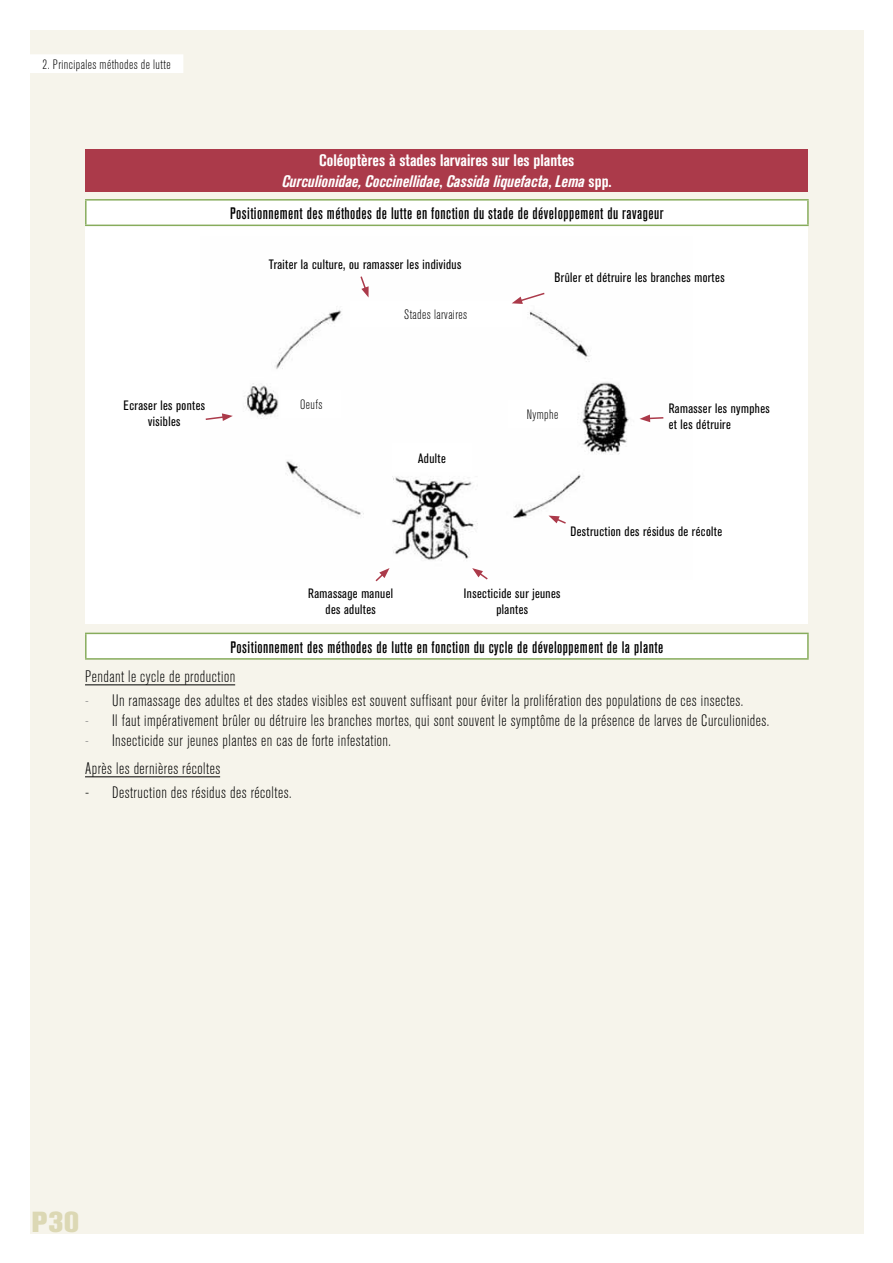
<style>
.page{position:relative;width:893px;height:1263px;background:#fff}
.page>*{position:absolute;margin:0;border:0;box-sizing:border-box;transform-origin:0 0}
.t1{font:800 28.8px "Akzidenz Grotesk BQ";color:#dcd8b4}
.t2{font:300 condensed 16.5px/28.3px "Akzidenz Grotesk BQ";letter-spacing:.03em;color:#000}
.t3{font:500 condensed 16.5px/32.1px "Akzidenz Grotesk BQ";letter-spacing:.03em;color:#000;text-align:center}
.t4{font:16.5px "Akzidenz Grotesk BQ Bd Cnd Alt";color:#fff}
.t5{font:condensed 13.5px/16.2px "Akzidenz Grotesk BQ";letter-spacing:.03em;color:#000;text-align:center}
.t6{font:300 condensed 13.5px "Akzidenz Grotesk BQ";letter-spacing:.03em;color:#000}
.s1{font-weight:700;font-style:italic;color:#fff}
.s2{font-family:"Akzidenz Grotesk BQ Bd Cnd Alt";font-weight:400;font-stretch:normal;color:#fff}
.s3{font-size:15px;color:#808080}
</style>
<div class="page">
<div style="left:30px;top:30px;width:833px;height:1203px;background:#f6f4eb"></div>
<div style="left:30px;top:54px;width:153px;height:19px;background:#fff"></div>
<div style="left:85px;top:215px;width:723px;height:409px;background:#fff"></div>
<hr style="left:85px;top:684px;width:150px;height:1px;background:#000">
<hr style="left:85px;top:776px;width:135px;height:1px;background:#000">
<div style="left:86px;top:149px;width:722px;height:42px;background:#ab3a4a"></div>
<div style="left:86px;top:200px;width:722px;height:25px;background:#fff"></div>
<hr style="left:85px;top:201px;width:2px;height:24px;background:#87ac5c">
<hr style="left:85px;top:199px;width:724px;height:2px;background:#87ac5c">
<hr style="left:85px;top:225px;width:724px;height:1px;background:#87ac5c">
<hr style="left:807px;top:201px;width:2px;height:24px;background:#87ac5c">
<img style="left:244px;top:297px;width:407px;height:264px">
<div style="left:86px;top:633px;width:722px;height:26px;background:#fff"></div>
<hr style="left:85px;top:634px;width:2px;height:24px;background:#87ac5c">
<hr style="left:85px;top:633px;width:724px;height:1px;background:#87ac5c">
<hr style="left:85px;top:658px;width:724px;height:2px;background:#87ac5c">
<hr style="left:807px;top:634px;width:2px;height:24px;background:#87ac5c">
<svg style="left:205px;top:413px;width:28px;height:8px"></svg>
<svg style="left:360px;top:276px;width:9px;height:21px"></svg>
<svg style="left:639px;top:415px;width:25px;height:7px"></svg>
<svg style="left:549px;top:516px;width:18px;height:9px"></svg>
<svg style="left:472px;top:568px;width:16px;height:12px"></svg>
<svg style="left:375px;top:568px;width:15px;height:14px"></svg>
<div style="left:350px;top:301px;width:172px;height:25px;background:#fff"></div>
<div style="left:282px;top:390px;width:59px;height:28px;background:#fff"></div>
<div style="left:508px;top:400px;width:69px;height:27px;background:#fff"></div>
<div style="left:392px;top:443px;width:80px;height:29px;background:#fff"></div>
<svg style="left:512px;top:292px;width:34px;height:12px"></svg>
<p class="t6" style="left:43px;top:57px;width:130px">2. Principales méthodes de lutte</p>
<p class="t4" style="left:319px;top:151px;width:257px">Coléoptères à stades larvaires sur les plantes</p>
<p class="t3" style="left:230px;top:165px;width:435px"><span class="s1">Curculionidae, Coccinellidae</span><span class="s2">,</span> <span class="s1">Cassida liquefacta</span><span class="s2">,</span> <span class="s1">Lema</span> <span class="s2">spp.<br></span>Positionnement des méthodes de lutte en fonction du stade de développement du ravageur</p>
<p class="t5" style="left:269px;top:256px;width:194px">Traiter la culture, ou ramasser les individus</p>
<p class="t6" style="left:404px;top:307px;width:64px">Stades larvaires</p>
<p class="t5" style="left:555px;top:270px;width:171px">Brûler et détruire les branches mortes</p>
<p class="t5" style="left:124px;top:397px;width:83px">Ecraser les pontes visibles</p>
<p class="t6" style="left:300px;top:397px;width:24px">Oeufs</p>
<p class="t5" style="left:418px;top:450px;width:29px">Adulte</p>
<p class="t6" style="left:527px;top:407px;width:33px">Nymphe</p>
<p class="t5" style="left:669px;top:400px;width:103px;text-align:left">Ramasser les nymphes et les détruire</p>
<p class="t5" style="left:570px;top:524px;width:153px">Destruction des résidus de récolte</p>
<p class="t5" style="left:308px;top:585px;width:87px">Ramassage manuel des adultes</p>
<p class="t5" style="left:464px;top:585px;width:98px">Insecticide sur jeunes plantes</p>
<p class="t3" style="left:231px;top:631px;width:434px">Positionnement des méthodes de lutte en fonction du cycle de développement de la plante</p>
<p class="t2" style="left:85px;top:662px;width:152px">Pendant le cycle de production</p>
<p class="t2" style="left:85px;top:687px;width:660px"><span class="s3">-</span> Un ramassage des adultes et des stades visibles est souvent suffisant pour éviter la prolifération des populations de ces insectes.</p>
<p class="t2" style="left:85px;top:706px;width:686px"><span class="s3">-</span> Il faut impérativement brûler ou détruire les branches mortes, qui sont souvent le symptôme de la présence de larves de Curculionides.</p>
<p class="t2" style="left:85px;top:726px;width:307px"><span class="s3">-</span> Insecticide sur jeunes plantes en cas de forte infestation.<br>Après les dernières récoltes</p>
<p class="t2" style="left:85px;top:779px;width:208px">- Destruction des résidus des récoltes.</p>
<h1 class="t1" style="left:32px;top:1205px;width:49px">P30</h1>
</div>
